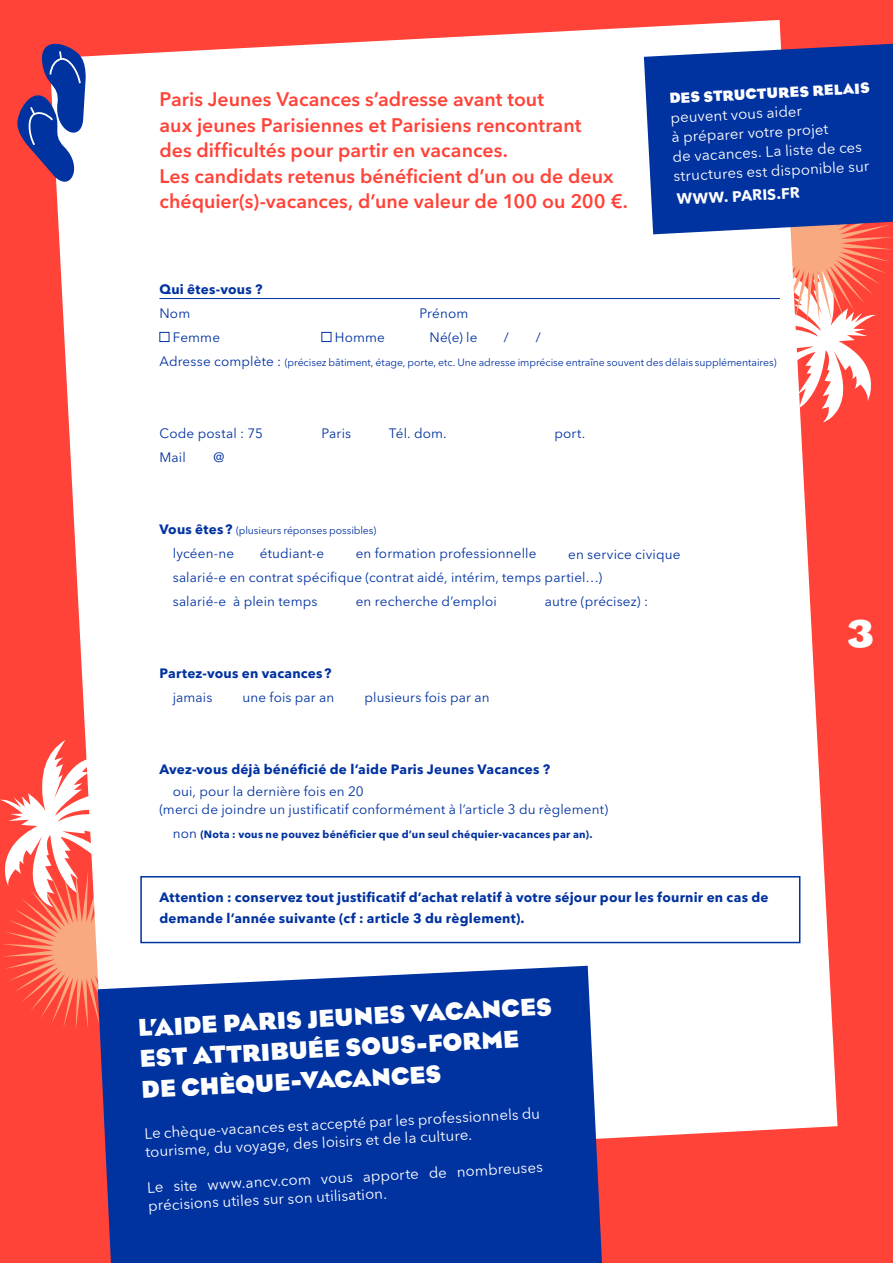
<style>
.page{position:relative;width:893px;height:1263px;background:#ff4338}
.page>*{position:absolute;margin:0;border:0;box-sizing:border-box;transform-origin:0 0}
.t1{font:700 39.45px "Eagle";color:#fff}
.t2{font:700 24.9px/30.6px "Eagle";color:#fff}
.t3{font:600 19.5px/25.5px "Avenir Next LT Pro";color:#ff4338}
.t4{font:15px/19.5px "Avenir Next LT Pro";color:#fff}
.t5{font:700 15px "Eagle";color:#fff}
.t6{font:700 15px "Avenir Next LT Pro";color:#fff}
.t7{font:13.5px/24px "Avenir Next LT Pro";letter-spacing:.01em;color:#0032a0}
.t8{font:700 13.5px/21px "Avenir Next LT Pro";letter-spacing:.015em;color:#0032a0}
.t9{font:10.5px "Avenir Next LT Pro";letter-spacing:-.01em;color:#0032a0}
.t10{font:700 10.5px "Avenir Next LT Pro";letter-spacing:.025em;color:#0032a0}
.s1{font-size:13.5px}
.s2{font-weight:700;font-size:13.5px}
.s3{font-weight:400;font-size:13.5px}
</style>
<div class="page">
<svg style="left:837px;top:234px;width:55px;height:177px"></svg>
<div style="left:56px;top:20px;width:781px;height:1119px;background:#fff"></div>
<hr style="left:159px;top:298px;width:621px;height:1px;background:#0032a0">
<div style="left:159px;top:332px;width:10px;height:10px;border:1px solid #0032a0"></div>
<div style="left:321px;top:332px;width:10px;height:10px;border:1px solid #0032a0"></div>
<div style="left:98px;top:966px;width:504px;height:297px;background:#0032a0"></div>
<svg style="left:644px;top:44px;width:249px;height:190px;fill:#0032a0"></svg>
<svg style="left:0;top:740px;width:162px;height:290px"></svg>
<svg style="left:17px;top:37px;width:71px;height:156px"></svg>
<div style="left:140px;top:876px;width:660px;height:67px;border:2px solid #0032a0"></div>
<div style="left:145px;top:326px;width:643px;height:5px;background:#fff"></div>
<p class="t3" style="left:159px;top:86px;width:470px">Paris Jeunes Vacances s’adresse avant tout<br>aux jeunes Parisiennes et Parisiens rencontrant<br>des difficultés pour partir en vacances.<br>Les candidats retenus bénéficient d’un ou de deux chéquier(s)-vacances, d’une valeur de 100 ou 200 €.</p>
<p class="t5" style="left:669px;top:90px;width:202px;rotate:-3deg">DES STRUCTURES RELAIS</p>
<p class="t4" style="left:670px;top:108px;width:197px;rotate:-3deg">peuvent vous aider<br>à préparer votre projet<br>de vacances. La liste de ces structures est disponible sur</p>
<p class="t6" style="left:676px;top:190px;width:125px;rotate:-3deg">WWW. PARIS.FR</p>
<p class="t8" style="left:159px;top:279px;width:104px">Qui êtes-vous ?</p>
<p class="t7" style="left:159px;top:301px;width:32px">Nom</p>
<p class="t7" style="left:419px;top:301px;width:50px">Prénom</p>
<p class="t7" style="left:173px;top:325px;width:49px">Femme</p>
<p class="t7" style="left:335px;top:325px;width:52px">Homme</p>
<p class="t7" style="left:429px;top:325px;width:50px">Né(e) le</p>
<p class="t7" style="left:504px;top:325px;width:6px">/</p>
<p class="t7" style="left:536px;top:325px;width:6px">/</p>
<p class="t9" style="left:159px;top:356px;width:618px"><span class="s1">Adresse complète :</span> (précisez bâtiment, étage, porte, etc. Une adresse imprécise entraîne souvent des délais supplémentaires)</p>
<p class="t7" style="left:159px;top:421px;width:105px">Code postal : 75</p>
<p class="t7" style="left:321px;top:421px;width:31px">Paris</p>
<p class="t7" style="left:389px;top:421px;width:59px">Tél. dom.</p>
<p class="t7" style="left:554px;top:421px;width:32px">port.</p>
<p class="t7" style="left:159px;top:445px;width:28px">Mail</p>
<p class="t7" style="left:213px;top:445px;width:12px">@</p>
<p class="t9" style="left:159px;top:524px;width:218px"><span class="s2">Vous êtes?</span> (plusieurs réponses possibles)</p>
<p class="t7" style="left:173px;top:541px;width:63px">lycéen-ne</p>
<p class="t7" style="left:260px;top:541px;width:66px">étudiant-e</p>
<p class="t7" style="left:173px;top:541px;width:431px;text-indent:183px">en formation professionnelle<br>salarié-e en contrat spécifique (contrat aidé, intérim, temps partiel…) salarié-e à plein temps</p>
<p class="t7" style="left:568px;top:542px;width:114px">en service civique</p>
<p class="t7" style="left:356px;top:589px;width:143px">en recherche d’emploi</p>
<p class="t7" style="left:545px;top:589px;width:105px">autre (précisez) :</p>
<p class="t8" style="left:159px;top:663px;width:174px">Partez-vous en vacances?</p>
<p class="t7" style="left:173px;top:685px;width:41px">jamais</p>
<p class="t7" style="left:243px;top:685px;width:93px">une fois par an</p>
<p class="t7" style="left:365px;top:685px;width:127px">plusieurs fois par an</p>
<p class="t8" style="left:159px;top:759px;width:392px">Avez-vous déjà bénéficié de l’aide Paris Jeunes Vacances ?</p>
<p class="t7" style="left:159px;top:782px;width:450px;line-height:18px;text-indent:13px">oui, pour la dernière fois en 20<br>(merci de joindre un justificatif conformément à l’article 3 du règlement)</p>
<p class="t10" style="left:173px;top:828px;width:421px"><span class="s3">non</span> (Nota : vous ne pouvez bénéficier que d’un seul chéquier-vacances par an).</p>
<p class="t8" style="left:159px;top:886px;width:611px">Attention : conservez tout justificatif d’achat relatif à votre séjour pour les fournir en cas de demande l’année suivante (cf : article 3 du règlement).</p>
<h2 class="t2" style="left:137px;top:1013px;width:416px;rotate:-3deg">L’AIDE PARIS JEUNES VACANCES<br>EST ATTRIBUÉE SOUS-FORME<br>DE CHÈQUE-VACANCES</h2>
<p class="t4" style="left:144px;top:1124px;width:398px;line-height:18px;rotate:-3deg">Le chèque-vacances est accepté par les professionnels du tourisme, du voyage, des loisirs et de la culture.</p>
<p class="t4" style="left:147px;top:1178px;width:397px;line-height:18px;rotate:-3deg">Le site www.ancv.com vous apporte de nombreuses précisions utiles sur son utilisation.</p>
<h1 class="t1" style="left:848px;top:612px;width:27px">3</h1>
</div>
